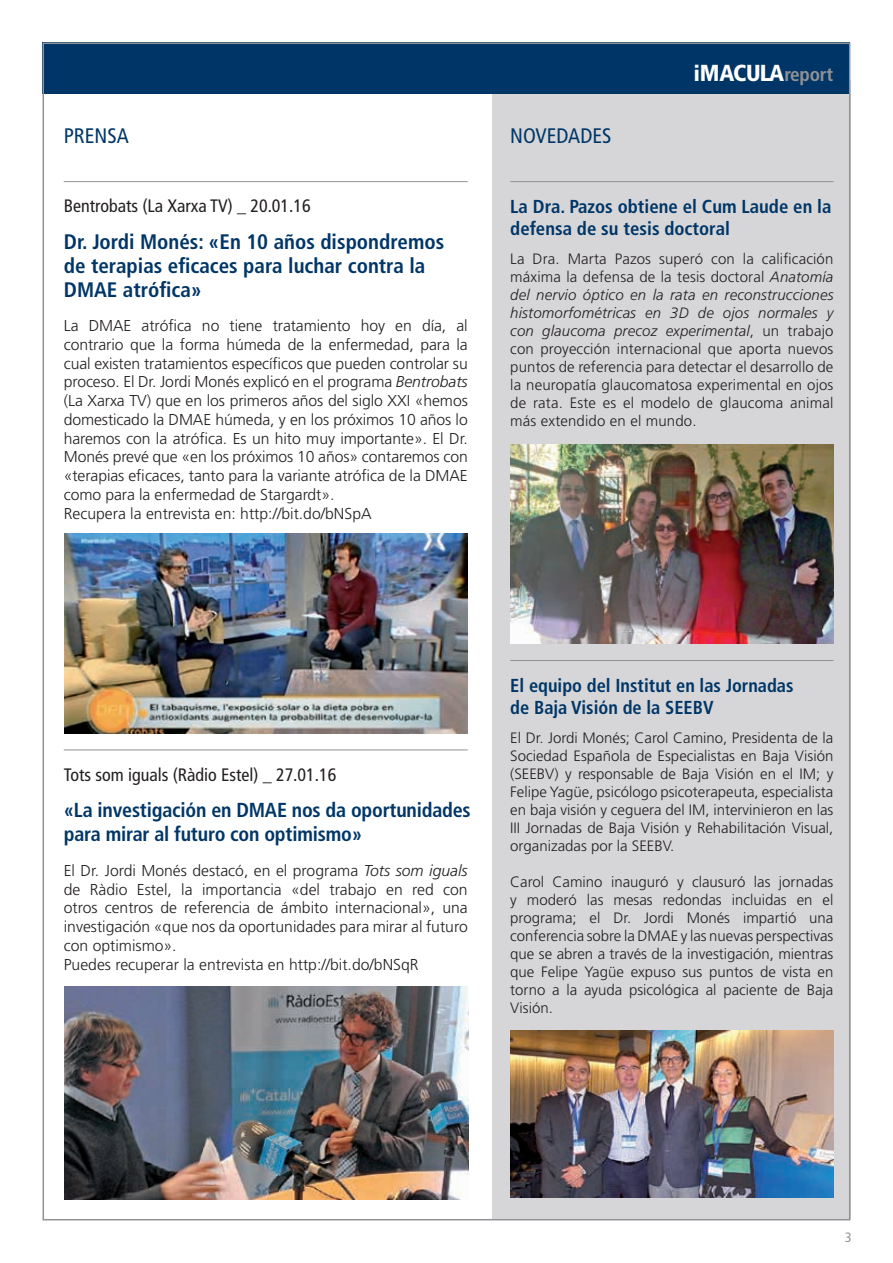
<style>
.page{position:relative;width:893px;height:1263px;background:#fff}
.page>*{position:absolute;margin:0;border:0;box-sizing:border-box;transform-origin:0 0}
.t1{font:900 condensed 23.1px "Frutiger";letter-spacing:-.04em;color:#fff}
.t2{font:700 condensed 21px/24px "Frutiger";color:#003667}
.t3{font:condensed 21px "Frutiger";color:#003667}
.t4{font:700 condensed 20.25px/24px "Frutiger";letter-spacing:-.01em;color:#003667}
.t5{font:700 condensed 18.75px/21.8px "Frutiger";color:#003667}
.t6{font:condensed 18px "Frutiger";color:#231f20}
.t7{font:300 15.75px/18.8px "Frutiger";letter-spacing:-.005em;color:#231f20}
.t8{font:300 15px/18px "Frutiger";color:#231f20;text-align:justify}
.t9{font:condensed 13.5px "Frutiger";color:#919295}
.s1{font-size:21.75px}
.s2{font-weight:700;font-size:19.35px;color:#919295}
.s3{font-style:italic}
</style>
<div class="page">
<div style="left:492px;top:81px;width:358px;height:1138px;background:#d6d6d8"></div>
<div style="left:43px;top:43px;width:807px;height:51px;background:#003667"></div>
<hr style="left:64px;top:181px;width:404px;height:1px;background:#919295">
<img style="left:65px;top:534px;width:403px;height:199px">
<img style="left:65px;top:986px;width:403px;height:213px">
<img style="left:510px;top:1031px;width:323px;height:167px">
<hr style="left:64px;top:749px;width:404px;height:1px;background:#919295">
<hr style="left:510px;top:660px;width:323px;height:1px;background:#919295">
<hr style="left:510px;top:181px;width:323px;height:1px;background:#919295">
<img style="left:510px;top:444px;width:323px;height:200px">
<h2 class="t3" style="left:64px;top:124px;width:66px">PRENSA</h2>
<h2 class="t3" style="left:510px;top:124px;width:103px">NOVEDADES</h2>
<h1 class="t1" style="left:694px;top:59px;width:141px"><span class="s1">i</span>MACULA<span class="s2">report</span></h1>
<p class="t6" style="left:64px;top:196px;width:249px">Bentrobats (La Xarxa TV) _ 20.01.16</p>
<h2 class="t2" style="left:64px;top:230px;width:382px">Dr. Jordi Monés: «En 10 años dispondremos de terapias eficaces para luchar contra la<br>DMAE atrófica»</h2>
<p class="t7" style="left:64px;top:317px;width:406px">La DMAE atrófica no tiene tratamiento hoy en día, al contrario que la forma húmeda de la enfermedad, para la cual existen tratamientos específicos que pueden controlar su proceso. El Dr. Jordi Monés explicó en el programa <span class="s3">Bentrobats </span>(La Xarxa TV) que en los primeros años del siglo XXI «hemos domesticado la DMAE húmeda, y en los próximos 10 años lo haremos con la atrófica. Es un hito muy importante». El Dr.<br>Monés prevé que «en los próximos 10 años» contaremos con «terapias eficaces, tanto para la variante atrófica de la DMAE como para la enfermedad de Stargardt».<br>Recupera la entrevista en: http://bit.do/bNSpA</p>
<p class="t5" style="left:510px;top:196px;width:323px">La Dra. Pazos obtiene el Cum Laude en la defensa de su tesis doctoral</p>
<p class="t8" style="left:510px;top:250px;width:325px">La Dra. Marta Pazos superó con la calificación máxima la defensa de la tesis doctoral <span class="s3">Anatomía del nervio óptico en la rata en reconstrucciones histomorfométricas en 3D de ojos normales y con glaucoma precoz experimental</span>, un trabajo con proyección internacional que aporta nuevos puntos de referencia para detectar el desarrollo de la neuropatía glaucomatosa experimental en ojos de rata. Este es el modelo de glaucoma animal más extendido en el mundo.</p>
<p class="t6" style="left:64px;top:764px;width:274px">Tots som iguals (Ràdio Estel) _ 27.01.16</p>
<h3 class="t4" style="left:64px;top:798px;width:408px">«La investigación en DMAE nos da oportunidades para mirar al futuro con optimismo»</h3>
<p class="t7" style="left:64px;top:861px;width:405px">El Dr. Jordi Monés destacó, en el programa <span class="s3">Tots som iguals </span>de Ràdio Estel, la importancia «del trabajo en red con otros centros de referencia de ámbito internacional», una investigación «que nos da oportunidades para mirar al futuro con optimismo».<br>Puedes recuperar la entrevista en http://bit.do/bNSqR</p>
<p class="t5" style="left:510px;top:675px;width:285px">El equipo del Institut en las Jornadas de Baja Visión de la SEEBV</p>
<p class="t8" style="left:510px;top:729px;width:325px">El Dr. Jordi Monés; Carol Camino, Presidenta de la Sociedad Española de Especialistas en Baja Visión (SEEBV) y responsable de Baja Visión en el IM; y Felipe Yagüe, psicólogo psicoterapeuta, especialista en baja visión y ceguera del IM, intervinieron en las III Jornadas de Baja Visión y Rehabilitación Visual, organizadas por la SEEBV.</p>
<p class="t8" style="left:510px;top:873px;width:325px">Carol Camino inauguró y clausuró las jornadas y moderó las mesas redondas incluidas en el programa; el Dr. Jordi Monés impartió una conferencia sobre la DMAE y las nuevas perspectivas que se abren a través de la investigación, mientras que Felipe Yagüe expuso sus puntos de vista en torno a la ayuda psicológica al paciente de Baja Visión.</p>
<p class="t9" style="left:845px;top:1229px;width:8px">3</p>
</div>
